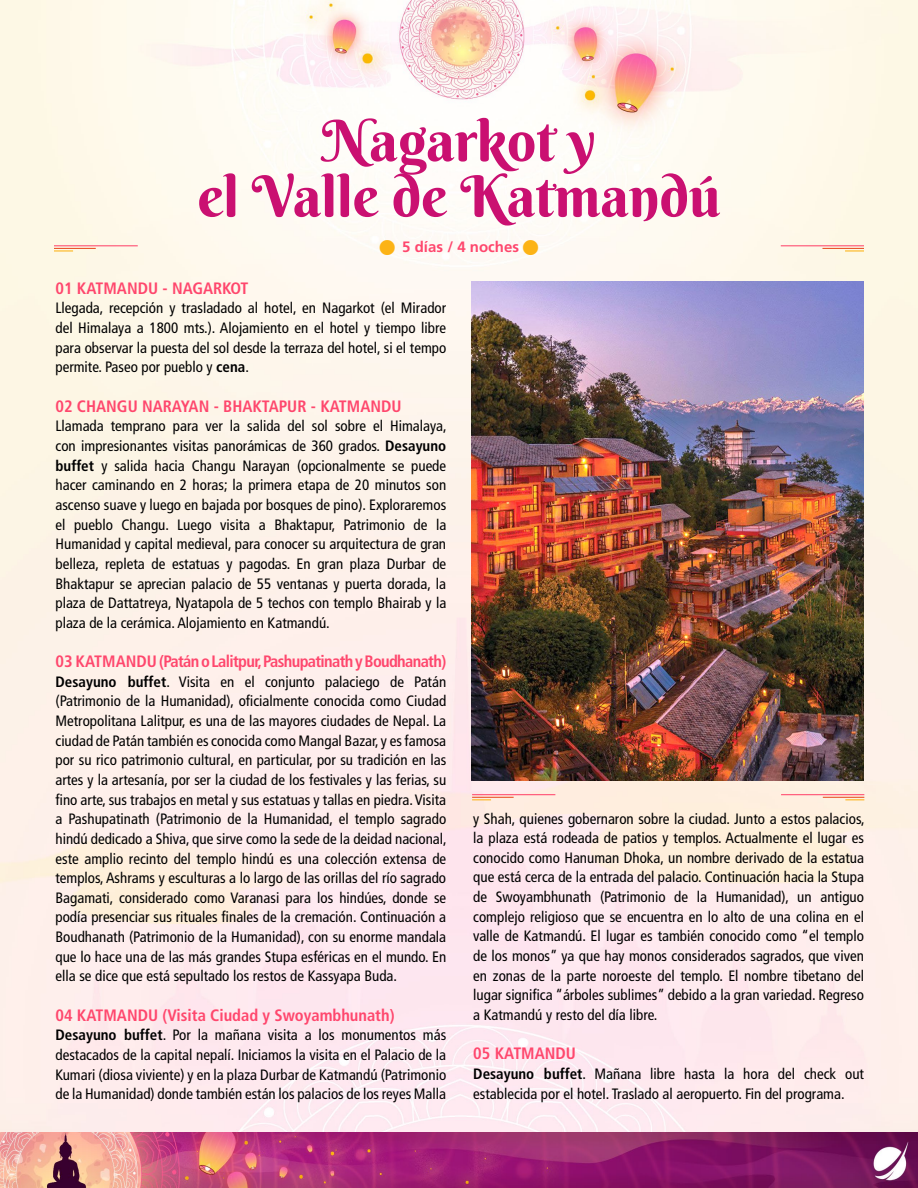
<style>
.page{position:relative;width:918px;height:1188px;background:#fff}
.page>*{position:absolute;margin:0;border:0;box-sizing:border-box;transform-origin:0 0}
.t1{font:57px/55.5px "Berkshire Swash";color:#ca1071;text-align:center}
.t2{font:700 condensed 16.5px "Frutiger";color:#ff476d}
.t3{font:700 condensed 16.5px "Frutiger";letter-spacing:-.04em;color:#ff476d}
.t4{font:condensed 15px/19.6px "Frutiger";color:#000;text-align:justify}
.t5{font:700 15px "Frutiger";color:#ff476d}
.s1{color:#fcb316}
.s2{font-weight:700}
</style>
<div class="page">
<img style="left:0;top:0;width:918px;height:1133px">
<img style="left:0;top:1133px;width:918px;height:55px">
<img style="left:472px;top:281px;width:392px;height:499px">
<hr style="left:781px;top:245px;width:83px;height:1px;background:#ff476d">
<hr style="left:822px;top:248px;width:42px;height:1px;background:#e84f23">
<svg style="left:845px;top:250px;width:19px;height:1px"></svg>
<hr style="left:54px;top:245px;width:84px;height:1px;background:#ff476d">
<hr style="left:54px;top:248px;width:42px;height:1px;background:#e84f23">
<svg style="left:54px;top:250px;width:19px;height:1px"></svg>
<hr style="left:781px;top:794px;width:83px;height:1px;background:#ff476d">
<hr style="left:823px;top:797px;width:41px;height:1px;background:#e84f23">
<svg style="left:845px;top:799px;width:19px;height:1px"></svg>
<hr style="left:472px;top:794px;width:83px;height:1px;background:#ff476d">
<hr style="left:472px;top:797px;width:42px;height:1px;background:#e84f23">
<svg style="left:472px;top:799px;width:19px;height:1px"></svg>
<h1 class="t1" style="left:197px;top:113px;width:525px">Nagarkot y<br>el Valle de Katmandú</h1>
<p class="t5" style="left:380px;top:238px;width:160px"><span class="s1">■</span> 5 días / 4 noches <span class="s1">■</span></p>
<p class="t2" style="left:56px;top:278px;width:194px">01 KATMANDU - NAGARKOT</p>
<p class="t4" style="left:56px;top:299px;width:392px">Llegada, recepción y trasladado al hotel, en Nagarkot (el Mirador del Himalaya a 1800 mts.). Alojamiento en el hotel y tiempo libre para observar la puesta del sol desde la terraza del hotel, si el tempo permite. Paseo por pueblo y <span class="s2">cena</span>.</p>
<p class="t2" style="left:56px;top:396px;width:348px">02 CHANGU NARAYAN - BHAKTAPUR - KATMANDU</p>
<p class="t4" style="left:56px;top:416px;width:393px">Llamada temprano para ver la salida del sol sobre el Himalaya, con impresionantes visitas panorámicas de 360 grados. <span class="s2">Desayuno buffet</span> y salida hacia Changu Narayan (opcionalmente se puede hacer caminando en 2 horas; la primera etapa de 20 minutos son ascenso suave y luego en bajada por bosques de pino). Exploraremos el pueblo Changu. Luego visita a Bhaktapur, Patrimonio de la Humanidad y capital medieval, para conocer su arquitectura de gran belleza, repleta de estatuas y pagodas. En gran plaza Durbar de Bhaktapur se aprecian palacio de 55 ventanas y puerta dorada, la plaza de Dattatreya, Nyatapola de 5 techos con templo Bhairab y la plaza de la cerámica. Alojamiento en Katmandú.</p>
<p class="t3" style="left:56px;top:652px;width:392px">03 KATMANDU (Patán o Lalitpur, Pashupatinath y Boudhanath)</p>
<p class="t4" style="left:56px;top:672px;width:393px"><span class="s2">Desayuno buffet</span>. Visita en el conjunto palaciego de Patán (Patrimonio de la Humanidad), oficialmente conocida como Ciudad Metropolitana Lalitpur, es una de las mayores ciudades de Nepal. La ciudad de Patán también es conocida como Mangal Bazar, y es famosa por su rico patrimonio cultural, en particular, por su tradición en las artes y la artesanía, por ser la ciudad de los festivales y las ferias, su fino arte, sus trabajos en metal y sus estatuas y tallas en piedra. Visita a Pashupatinath (Patrimonio de la Humanidad, el templo sagrado hindú dedicado a Shiva, que sirve como la sede de la deidad nacional, este amplio recinto del templo hindú es una colección extensa de templos, Ashrams y esculturas a lo largo de las orillas del río sagrado Bagamati, considerado como Varanasi para los hindúes, donde se podía presenciar sus rituales finales de la cremación. Continuación a Boudhanath (Patrimonio de la Humanidad), con su enorme mandala que lo hace una de las más grandes Stupa esféricas en el mundo. En ella se dice que está sepultado los restos de Kassyapa Buda.</p>
<p class="t2" style="left:56px;top:1005px;width:341px">04 KATMANDU (Visita Ciudad y Swoyambhunath)</p>
<p class="t4" style="left:56px;top:1025px;width:392px"><span class="s2">Desayuno buffet</span>. Por la mañana visita a los monumentos más destacados de la capital nepalí. Iniciamos la visita en el Palacio de la Kumari (diosa viviente) y en la plaza Durbar de Katmandú (Patrimonio de la Humanidad) donde también están los palacios de los reyes Malla</p>
<p class="t4" style="left:473px;top:809px;width:393px">y Shah, quienes gobernaron sobre la ciudad. Junto a estos palacios, la plaza está rodeada de patios y templos. Actualmente el lugar es conocido como Hanuman Dhoka, un nombre derivado de la estatua que está cerca de la entrada del palacio. Continuación hacia la Stupa de Swoyambhunath (Patrimonio de la Humanidad), un antiguo complejo religioso que se encuentra en lo alto de una colina en el valle de Katmandú. El lugar es también conocido como “el templo de los monos” ya que hay monos considerados sagrados, que viven en zonas de la parte noroeste del templo. El nombre tibetano del lugar significa “árboles sublimes” debido a la gran variedad. Regreso a Katmandú y resto del día libre.</p>
<p class="t2" style="left:473px;top:1044px;width:104px">05 KATMANDU</p>
<p class="t4" style="left:473px;top:1064px;width:392px"><span class="s2">Desayuno buffet</span>. Mañana libre hasta la hora del check out establecida por el hotel. Traslado al aeropuerto. Fin del programa.</p>
</div>
